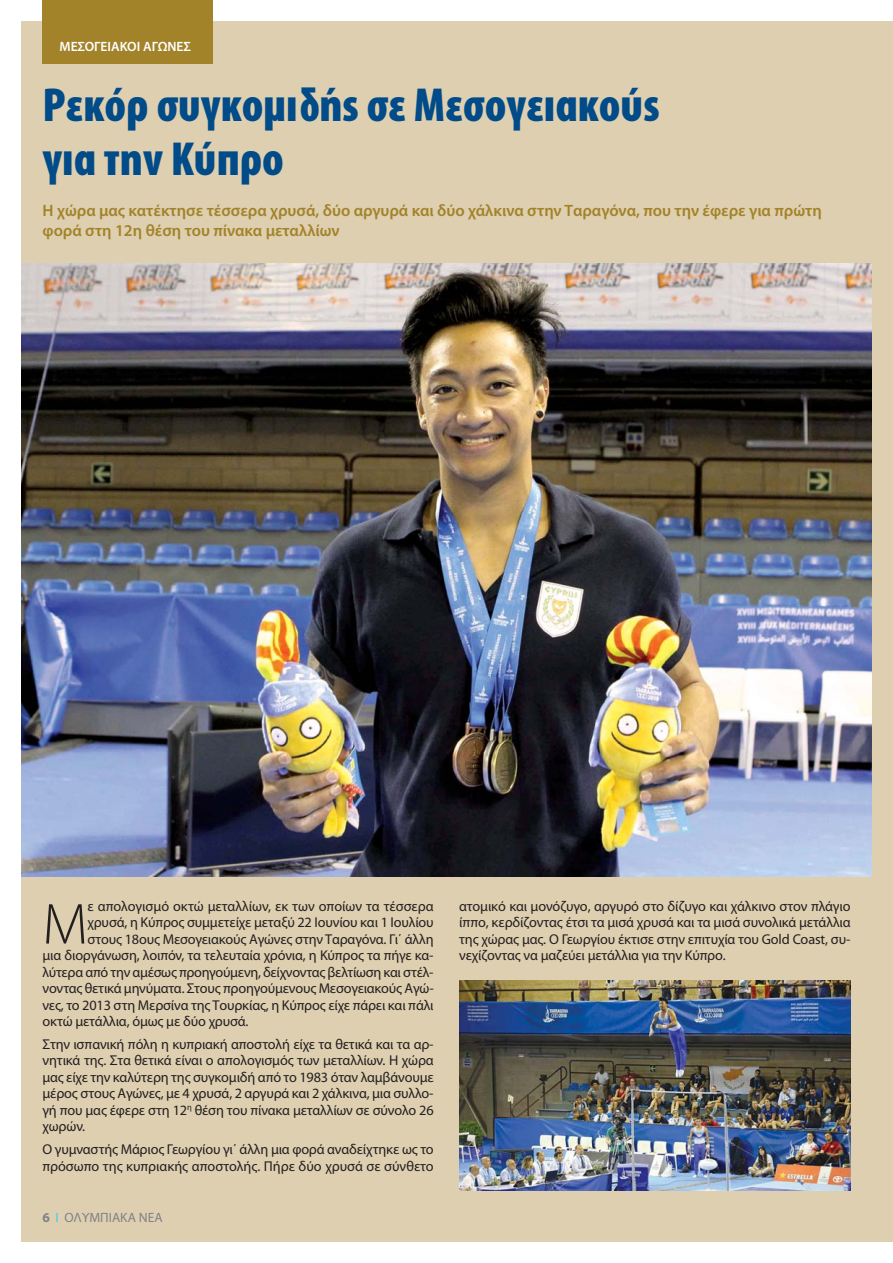
<style>
.page{position:relative;width:893px;height:1263px;background:#fff}
.page>*{position:absolute;margin:0;border:0;box-sizing:border-box;transform-origin:0 0}
.t1{font:300 58.2px "Myriad Pro";color:#231f20}
.t2{font:700 48px/54.3px "Myriad Condensed Greek";color:#004b88}
.t3{font:600 16.5px/19.5px "Myriad Pro";color:#a2832a}
.t4{font:14.25px/16.5px "Myriad Pro";letter-spacing:-.01em;color:#231f20;text-align:justify}
.t5{font:600 13.5px "Myriad Pro";color:#fff}
.t6{font:13.5px "Myriad Pro";color:#808285}
.s1{font-weight:700}
.s2{color:#44c8f5}
</style>
<div class="page">
<div style="left:21px;top:21px;width:872px;height:1221px;background:#decfb0"></div>
<div style="left:43px;top:0;width:170px;height:64px;background:#a2832a"></div>
<img style="left:21px;top:263px;width:851px;height:613px">
<img style="left:459px;top:981px;width:391px;height:210px">
<p class="t5" style="left:60px;top:39px;width:133px">ΜΕΣΟΓΕΙΑΚΟΙ ΑΓΩΝΕΣ</p>
<h2 class="t2" style="left:43px;top:84px;width:619px">Ρεκόρ συγκομιδής σε Μεσογειακούς για την Κύπρο</h2>
<p class="t3" style="left:43px;top:201px;width:781px">Η χώρα μας κατέκτησε τέσσερα χρυσά, δύο αργυρά και δύο χάλκινα στην Ταραγόνα, που την έφερε για πρώτη φορά στη 12η θέση του πίνακα μεταλλίων</p>
<h1 class="t1" style="left:43px;top:889px;width:47px">M</h1>
<p class="t4" style="left:88px;top:899px;width:348px">ε απολογισμό οκτώ μεταλλίων, εκ των οποίων τα τέσσερα</p>
<p class="t4" style="left:88px;top:915px;width:348px">χρυσά, η Κύπρος συμμετείχε μεταξύ 22 Ιουνίου και 1 Ιουλίου</p>
<p class="t4" style="left:88px;top:932px;width:348px">στους 18ους Μεσογειακούς Αγώνες στην Ταραγόνα. Γι΄ άλλη</p>
<p class="t4" style="left:43px;top:948px;width:393px">μια διοργάνωση, λοιπόν, τα τελευταία χρόνια, η Κύπρος τα πήγε κα-</p>
<p class="t4" style="left:43px;top:965px;width:393px">λύτερα από την αμέσως προηγούμενη, δείχνοντας βελτίωση και στέλ-</p>
<p class="t4" style="left:43px;top:981px;width:393px">νοντας θετικά μηνύματα. Στους προηγούμενους Μεσογειακούς Αγώ-</p>
<p class="t4" style="left:43px;top:998px;width:393px">νες, το 2013 στη Μερσίνα της Τουρκίας, η Κύπρος είχε πάρει και πάλι</p>
<p class="t4" style="left:43px;top:1014px;width:208px">οκτώ μετάλλια, όμως με δύο χρυσά.</p>
<p class="t4" style="left:43px;top:1037px;width:393px">Στην ισπανική πόλη η κυπριακή αποστολή είχε τα θετικά και τα αρ&shy;νητικά της. Στα θετικά είναι ο απολογισμός των μεταλλίων. Η χώρα μας είχε την καλύτερη της συγκομιδή από το 1983 όταν λαμβάνουμε μέρος στους Αγώνες, με 4 χρυσά, 2 αργυρά και 2 χάλκινα, μια συλλο&shy;γή που μας έφερε στη 12<sup>η</sup> θέση του πίνακα μεταλλίων σε σύνολο 26 χωρών.</p>
<p class="t4" style="left:43px;top:1142px;width:393px">Ο γυμναστής Μάριος Γεωργίου γι΄ άλλη μια φορά αναδείχτηκε ως το πρόσωπο της κυπριακής αποστολής. Πήρε δύο χρυσά σε σύνθετο</p>
<p class="t6" style="left:43px;top:1212px;width:122px"><span class="s1">6</span> <span class="s2">I</span> ΟΛΥΜΠΙΑΚΑ ΝΕΑ</p>
<p class="t4" style="left:459px;top:899px;width:393px">ατομικό και μονόζυγο, αργυρό στο δίζυγο και χάλκινο στον πλάγιο ίππο, κερδίζοντας έτσι τα μισά χρυσά και τα μισά συνολικά μετάλλια της χώρας μας. Ο Γεωργίου έκτισε στην επιτυχία του Gold Coast, συ&shy;νεχίζοντας να μαζεύει μετάλλια για την Κύπρο.</p>
</div>
